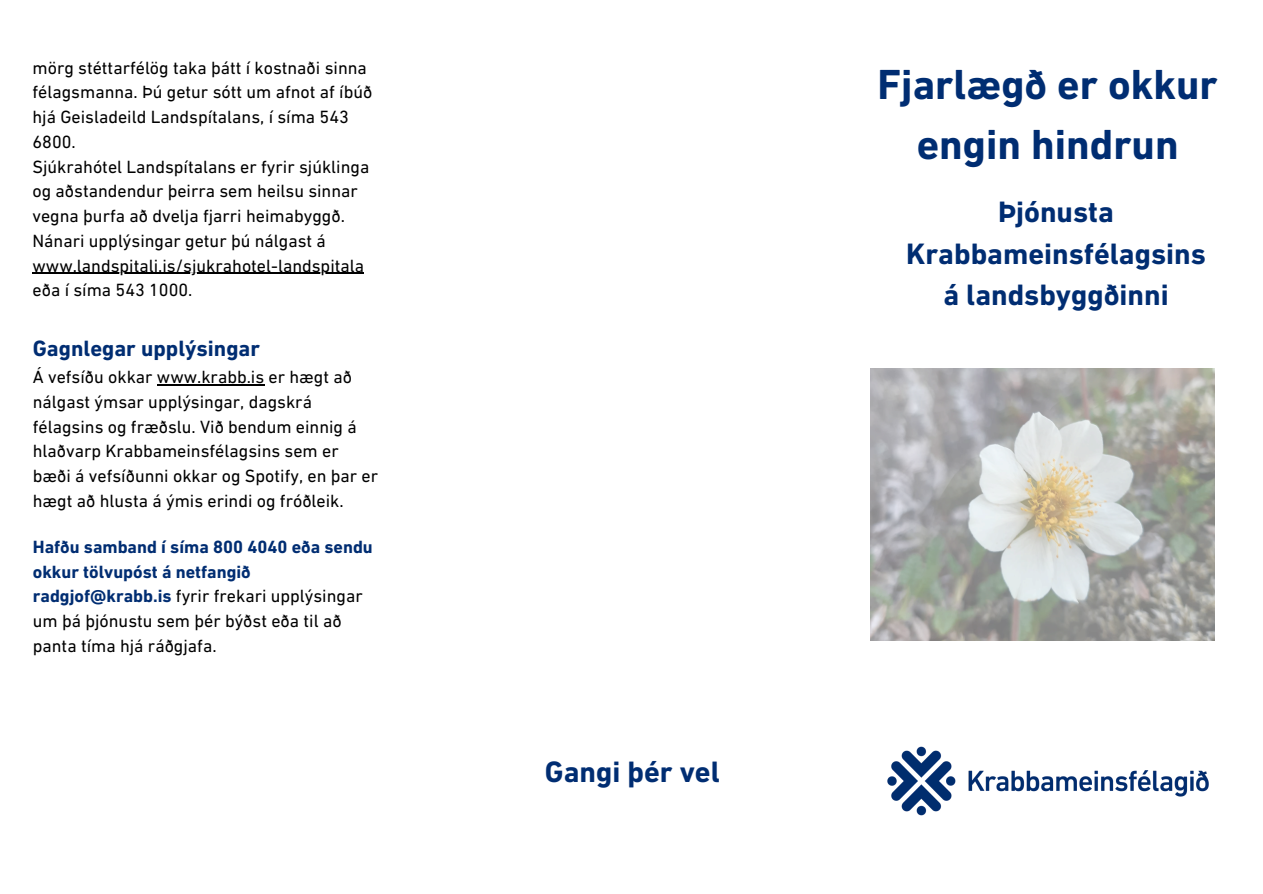
<style>
.page{position:relative;width:1263px;height:894px;background:#fff}
.page>*{position:absolute;margin:0;border:0;box-sizing:border-box;transform-origin:0 0}
.t1{font:700 42.75px/59.2px "DIN Next LT Pro";color:#002d72;text-align:center}
.t2{font:700 30px/41.7px "DIN Next LT Pro";color:#002d72;text-align:center}
.t3{font:700 22.5px "DIN Next LT Pro";color:#002d72}
.t4{font:18px/24.8px "DIN Next LT Pro";color:#000}
.s1{font-weight:700;color:#002d72}
</style>
<div class="page">
<img style="left:870px;top:368px;width:345px;height:272px">
<img style="left:887px;top:746px;width:322px;height:70px">
<hr style="left:33px;top:273px;width:331px;height:1px;background:#000">
<hr style="left:157px;top:384px;width:107px;height:1px;background:#000">
<p class="t4" style="left:33px;top:57px;width:341px">mörg stéttarfélög taka þátt í kostnaði sinna félagsmanna. Þú getur sótt um afnot af íbúð hjá Geisladeild Landspítalans, í síma 543<br>6800.</p>
<p class="t4" style="left:33px;top:156px;width:338px">Sjúkrahótel Landspítalans er fyrir sjúklinga og aðstandendur þeirra sem heilsu sinnar vegna þurfa að dvelja fjarri heimabyggð.<br>Nánari upplýsingar getur þú nálgast á</p>
<h2 class="t4" style="left:33px;top:255px;width:333px">www.landspitali.is/sjukrahotel-landspitala eða í síma 543 1000.</h2>
<h1 class="t3" style="left:33px;top:338px;width:229px">Gagnlegar upplýsingar</h1>
<h2 class="t4" style="left:33px;top:366px;width:347px">Á vefsíðu okkar www.krabb.is er hægt að nálgast ýmsar upplýsingar, dagskrá félagsins og fræðslu. Við bendum einnig á hlaðvarp Krabbameinsfélagsins sem er bæði á vefsíðunni okkar og Spotify, en þar er hægt að hlusta á ýmis erindi og fróðleik.</h2>
<p class="t4" style="left:33px;top:536px;width:341px"><span class="s1">Hafðu samband í síma 800 4040 eða sendu okkur tölvupóst á netfangið radgjof@krabb.is</span> fyrir frekari upplýsingar um þá þjónustu sem þér býðst eða til að panta tíma hjá ráðgjafa.</p>
<p class="t1" style="left:877px;top:59px;width:342px">Fjarlægð er okkur engin hindrun</p>
<h3 class="t2" style="left:906px;top:194px;width:301px">Þjónusta<br>Krabbameinsfélagsins á landsbyggðinni</h3>
<h2 class="t2" style="left:545px;top:753px;width:176px">Gangi þér vel</h2>
</div>
